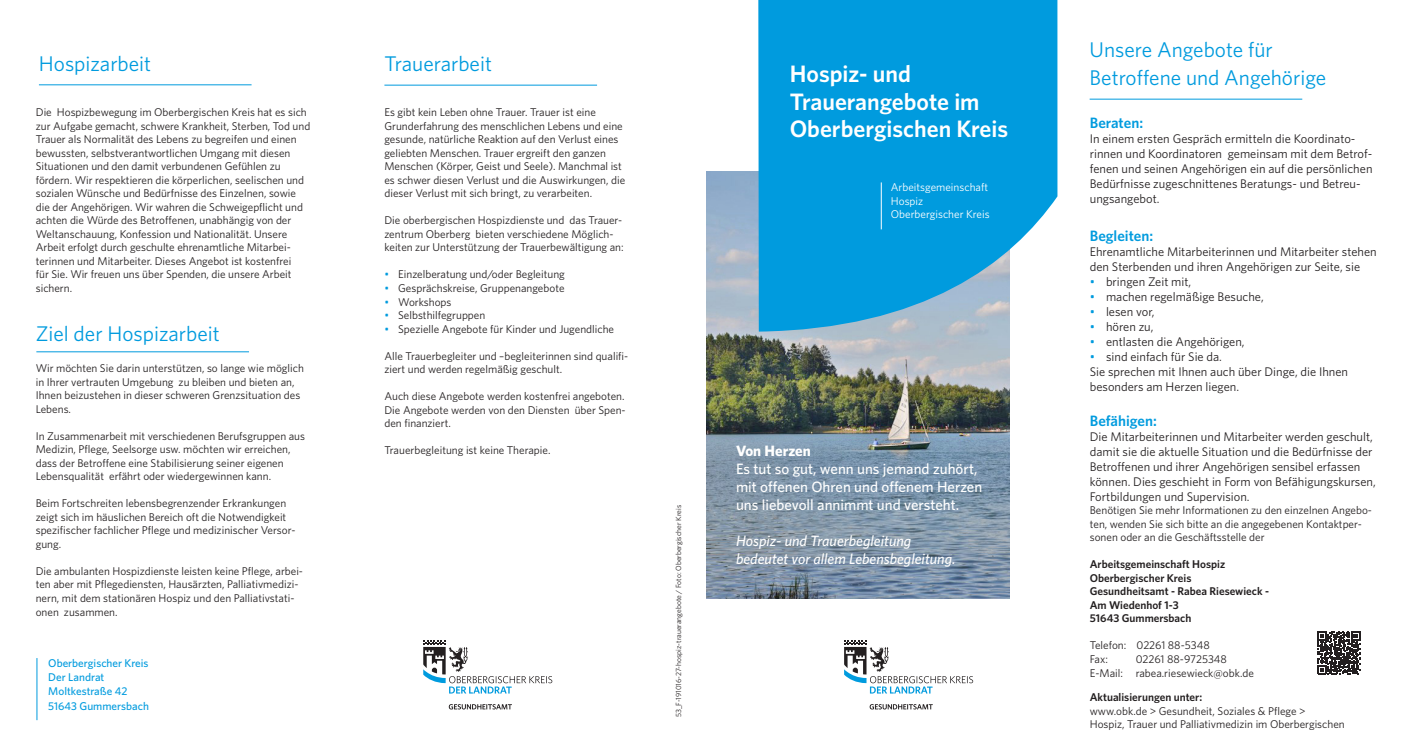
<style>
.page{position:relative;width:1407px;height:745px;background:#fff}
.page>*{position:absolute;margin:0;border:0;box-sizing:border-box;transform-origin:0 0}
.t1{font:600 23.75px/27.5px "Whitney";color:#fff}
.t2{font:21.25px/28.4px "Whitney";color:#009bde}
.t3{font:500 15px/18px "Whitney";color:#fff}
.t4{font:italic 500 15px/18px "Whitney";color:#fff}
.t5{font:600 15px "Whitney";color:#009bde}
.t6{font:700 15px "Whitney";color:#fff}
.t7{font:12.5px/15px "Whitney";color:#231f20}
.t8{font:11.25px/13.5px "Whitney";color:#231f20}
.t9{font:600 11.25px/13.5px "Whitney";color:#231f20}
.t10{font:500 11.25px/14.1px "Whitney";color:#009bde}
.t11{font:11.25px/13.5px "Whitney";color:#fff}
.t12{font:7.5px "Whitney";color:#231f20}
.s1{color:#009bde}
</style>
<div class="page">
<img style="left:706px;top:172px;width:303px;height:426px">
<svg style="left:758px;top:0;width:299px;height:331px;background:#17a2de"></svg>
<svg style="left:844px;top:640px;width:129px;height:53px"></svg>
<svg style="left:869px;top:704px;width:64px;height:5px"></svg>
<hr style="left:37px;top:657px;width:1px;height:62px;background:#009bde">
<hr style="left:881px;top:182px;width:1px;height:47px;background:#fff">
<svg style="left:423px;top:640px;width:129px;height:53px"></svg>
<svg style="left:449px;top:704px;width:63px;height:5px"></svg>
<hr style="left:39px;top:84px;width:213px;height:1px;background:#009bde">
<hr style="left:1089px;top:99px;width:213px;height:1px;background:#009bde">
<hr style="left:36px;top:351px;width:213px;height:1px;background:#009bde">
<hr style="left:384px;top:85px;width:213px;height:1px;background:#009bde">
<svg style="left:1317px;top:631px;width:43px;height:42px"></svg>
<h2 class="t2" style="left:39px;top:49px;width:114px">Hospizarbeit</h2>
<h2 class="t2" style="left:384px;top:49px;width:109px">Trauerarbeit</h2>
<p class="t8" style="left:36px;top:105px;width:276px">Die Hospizbewegung im Oberbergischen Kreis hat es sich zur Aufgabe gemacht, schwere Krankheit, Sterben, Tod und Trauer als Normalität des Lebens zu begreifen und einen bewussten, selbstverantwortlichen Umgang mit diesen Situationen und den damit verbundenen Gefühlen zu fördern. Wir respektieren die körperlichen, seelischen und sozialen Wünsche und Bedürfnisse des Einzelnen, sowie die der Angehörigen. Wir wahren die Schweigepflicht und achten die Würde des Betroffenen, unabhängig von der Weltanschauung, Konfession und Nationalität. Unsere Arbeit erfolgt durch geschulte ehrenamtliche Mitarbei&shy;terinnen und Mitarbeiter. Dieses Angebot ist kostenfrei<br>für Sie. Wir freuen uns über Spenden, die unsere Arbeit sichern.</p>
<p class="t8" style="left:384px;top:105px;width:242px">Es gibt kein Leben ohne Trauer. Trauer ist eine Grunderfahrung des menschlichen Lebens und eine gesunde, natürliche Reaktion auf den Verlust eines geliebten Menschen. Trauer ergreift den ganzen Menschen (Körper, Geist und Seele). Manchmal ist es schwer diesen Verlust und die Auswirkungen, die dieser Verlust mit sich bringt, zu verarbeiten.</p>
<p class="t8" style="left:384px;top:213px;width:241px">Die oberbergischen Hospizdienste und das Trauer&shy;zentrum Oberberg bieten verschiedene Möglich&shy;keiten zur Unterstützung der Trauerbewältigung an:</p>
<p class="t8" style="left:384px;top:267px;width:182px"><span class="s1">•</span> Einzelberatung und/oder Begleitung</p>
<p class="t8" style="left:384px;top:281px;width:182px"><span class="s1">•</span> Gesprächskreise, Gruppenangebote</p>
<p class="t8" style="left:384px;top:294px;width:69px"><span class="s1">•</span> Workshops</p>
<p class="t8" style="left:384px;top:308px;width:102px"><span class="s1">•</span> Selbsthilfegruppen</p>
<p class="t8" style="left:384px;top:321px;width:231px"><span class="s1">•</span> Spezielle Angebote für Kinder und Jugendliche</p>
<p class="t8" style="left:384px;top:348px;width:245px">Alle Trauerbegleiter und –begleiterinnen sind qualifi&shy;ziert und werden regelmäßig geschult.</p>
<p class="t8" style="left:384px;top:389px;width:243px;text-align:justify">Auch diese Angebote werden kostenfrei angeboten.<br>Die Angebote werden von den Diensten über Spen&shy;den finanziert.</p>
<p class="t8" style="left:384px;top:443px;width:168px">Trauerbegleitung ist keine Therapie.</p>
<h2 class="t2" style="left:36px;top:318px;width:186px">Ziel der Hospizarbeit</h2>
<p class="t8" style="left:36px;top:361px;width:270px">Wir möchten Sie darin unterstützen, so lange wie möglich in Ihrer vertrauten Umgebung zu bleiben und bieten an, Ihnen beizustehen in dieser schweren Grenzsituation des Lebens.</p>
<p class="t8" style="left:36px;top:428px;width:271px">In Zusammenarbeit mit verschiedenen Berufsgruppen aus Medizin, Pflege, Seelsorge usw. möchten wir erreichen, dass der Betroffene eine Stabilisierung seiner eigenen Lebensqualität erfährt oder wiedergewinnen kann.</p>
<p class="t8" style="left:36px;top:496px;width:261px">Beim Fortschreiten lebensbegrenzender Erkrankungen zeigt sich im häuslichen Bereich oft die Notwendigkeit spezifischer fachlicher Pflege und medizinischer Versor&shy;gung.</p>
<p class="t8" style="left:36px;top:563px;width:269px">Die ambulanten Hospizdienste leisten keine Pflege, arbei&shy;ten aber mit Pflegediensten, Hausärzten, Palliativmedizi&shy;nern, mit dem stationären Hospiz und den Palliativstati&shy;onen zusammen.</p>
<p class="t10" style="left:48px;top:655px;width:102px">Oberbergischer Kreis<br>Der Landrat<br>Moltkestraße 42<br>51643 Gummersbach</p>
<p class="t12" style="left:674px;top:716px;width:213px;rotate:-90deg">53_F-191016-27-hospiz-trauerangebote / Foto: Oberbergischer Kreis</p>
<h1 class="t1" style="left:790px;top:60px;width:220px">Hospiz- und<br>Trauerangebote im<br>Oberbergischen Kreis</h1>
<p class="t11" style="left:891px;top:180px;width:100px">Arbeitsgemeinschaft<br>Hospiz<br>Oberbergischer Kreis</p>
<h3 class="t6" style="left:736px;top:441px;width:76px">Von Herzen</h3>
<h3 class="t3" style="left:736px;top:459px;width:248px">Es tut so gut, wenn uns jemand zuhört, mit offenen Ohren und offenem Herzen uns liebevoll annimmt und versteht.</h3>
<h3 class="t4" style="left:736px;top:531px;width:221px">Hospiz- und Trauerbegleitung bedeutet vor allem Lebensbegleitung.</h3>
<h2 class="t2" style="left:1089px;top:35px;width:238px">Unsere Angebote für<br>Betroffene und Angehörige</h2>
<h3 class="t5" style="left:1090px;top:113px;width:55px">Beraten:</h3>
<p class="t7" style="left:1090px;top:131px;width:284px">In einem ersten Gespräch ermitteln die Koordinato&shy;rinnen und Koordinatoren gemeinsam mit dem Betrof&shy;fenen und seinen Angehörigen ein auf die persönlichen Bedürfnisse zugeschnittenes Beratungs- und Betreu&shy;ungsangebot.</p>
<h3 class="t5" style="left:1090px;top:227px;width:65px">Begleiten:</h3>
<p class="t7" style="left:1090px;top:244px;width:288px">Ehrenamtliche Mitarbeiterinnen und Mitarbeiter stehen den Sterbenden und ihren Angehörigen zur Seite, sie</p>
<p class="t7" style="left:1090px;top:274px;width:103px"><span class="s1">•</span> bringen Zeit mit,</p>
<p class="t7" style="left:1090px;top:289px;width:175px"><span class="s1">•</span> machen regelmäßige Besuche,</p>
<p class="t7" style="left:1090px;top:304px;width:66px"><span class="s1">•</span> lesen vor,</p>
<p class="t7" style="left:1090px;top:319px;width:65px"><span class="s1">•</span> hören zu,</p>
<p class="t7" style="left:1090px;top:334px;width:156px"><span class="s1">•</span> entlasten die Angehörigen,</p>
<p class="t7" style="left:1090px;top:349px;width:260px"><span class="s1">•</span> sind einfach für Sie da.<br>Sie sprechen mit Ihnen auch über Dinge, die Ihnen besonders am Herzen liegen.</p>
<h3 class="t5" style="left:1090px;top:411px;width:68px">Befähigen:</h3>
<p class="t7" style="left:1090px;top:428px;width:287px">Die Mitarbeiterinnen und Mitarbeiter werden geschult, damit sie die aktuelle Situation und die Bedürfnisse der Betroffenen und ihrer Angehörigen sensibel erfassen können. Dies geschieht in Form von Befähigungskursen, Fortbildungen und Supervision.</p>
<p class="t8" style="left:1090px;top:503px;width:284px">Benötigen Sie mehr Informationen zu den einzelnen Angebo&shy;ten, wenden Sie sich bitte an die angegebenen Kontaktper&shy;sonen oder an die Geschäftsstelle der</p>
<p class="t9" style="left:1090px;top:557px;width:181px">Arbeitsgemeinschaft Hospiz<br>Oberbergischer Kreis<br>Gesundheitsamt - Rabea Riesewieck -<br>Am Wiedenhof 1-3<br>51643 Gummersbach</p>
<p class="t8" style="left:1090px;top:638px;width:121px">Telefon: 02261 88-5348<br>Fax:</p>
<p class="t8" style="left:1090px;top:651px;width:166px;text-indent:46px">02261 88-9725348<br>E-Mail: rabea.riesewieck@obk.de</p>
<p class="t9" style="left:1090px;top:690px;width:114px">Aktualisierungen unter:</p>
<p class="t8" style="left:1090px;top:703px;width:256px">www.obk.de &gt; Gesundheit, Soziales &amp; Pflege &gt;<br>Hospiz, Trauer und Palliativmedizin im Oberbergischen</p>
</div>
